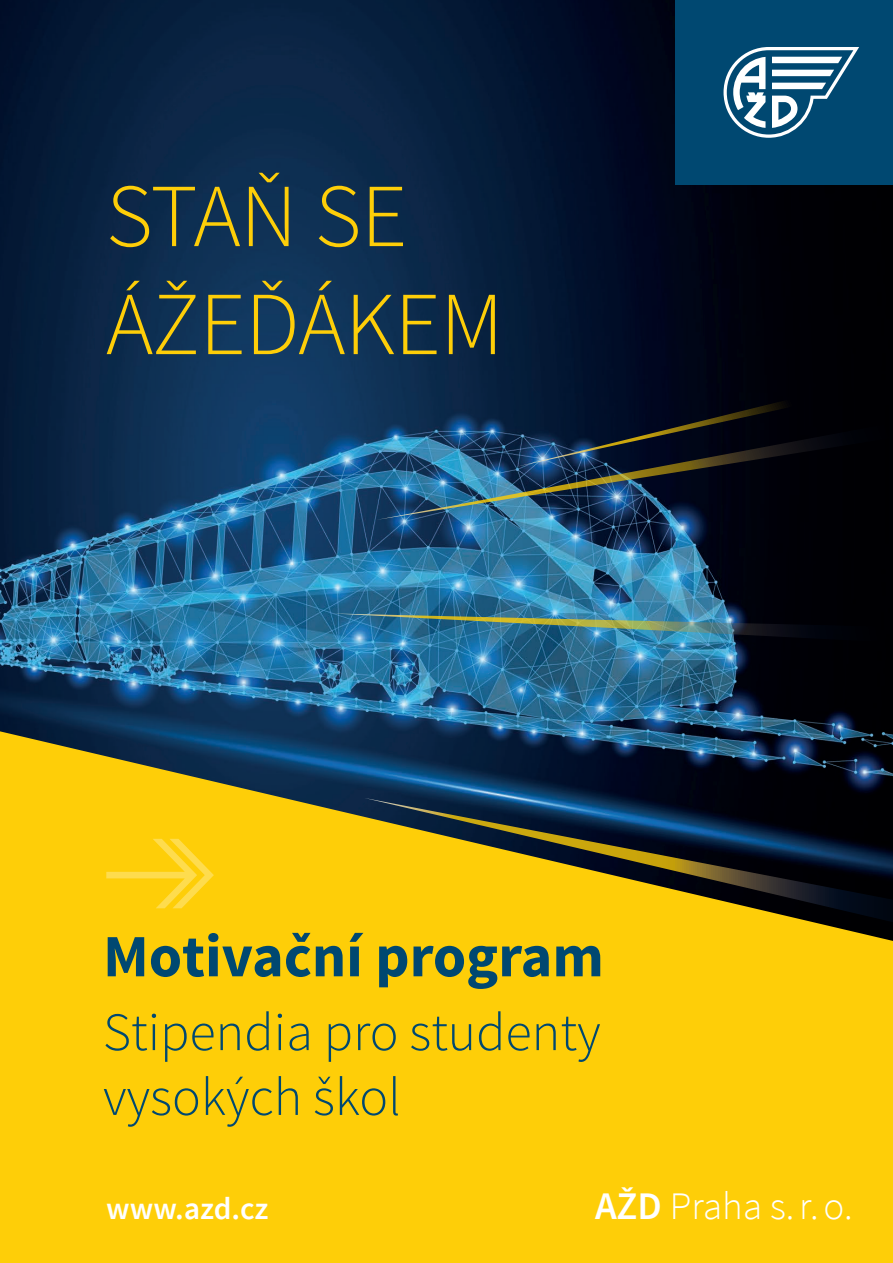
<style>
.page{position:relative;width:893px;height:1263px;background:#fff}
.page>*{position:absolute;margin:0;border:0;box-sizing:border-box;transform-origin:0 0}
.t1{font:300 90px/108px "Source Sans Pro";color:#fece08}
.t2{font:700 60px "Source Sans Pro";color:#004871}
.t3{font:300 54px/64.8px "Source Sans Pro";color:#004871}
.t4{font:300 39px "Source Sans Pro";color:#fff}
.t5{font:600 31.5px "Source Sans Pro";color:#fff}
.s1{font-weight:600}
</style>
<div class="page">
<img style="left:0;top:0;width:893px;height:731px">
<svg style="left:0;top:731px;width:893px;height:532px;background:#deb810"></svg>
<svg style="left:364px;top:798px;width:529px;height:133px;background:#6f641c"></svg>
<img style="left:332px;top:613px;width:561px;height:31px">
<img style="left:376px;top:412px;width:517px;height:108px">
<svg style="left:517px;top:327px;width:376px;height:140px;background:#050c1b"></svg>
<div style="left:676px;top:0;width:217px;height:185px;background:#004871"></div>
<svg style="left:723px;top:47px;width:136px;height:91px"></svg>
<svg style="left:106px;top:839px;width:108px;height:69px;background:#fed118"></svg>
<p class="t1" style="left:106px;top:163px;width:398px">STAŇ SE<br>ÁŽEĎÁKEM</p>
<p class="t2" style="left:103px;top:918px;width:502px">Motivační program</p>
<p class="t3" style="left:103px;top:1000px;width:499px">Stipendia pro studenty vysokých škol</p>
<p class="t5" style="left:106px;top:1188px;width:164px">www.azd.cz</p>
<p class="t4" style="left:595px;top:1182px;width:259px"><span class="s1">AŽD</span> Praha s. r.o.</p>
</div>
